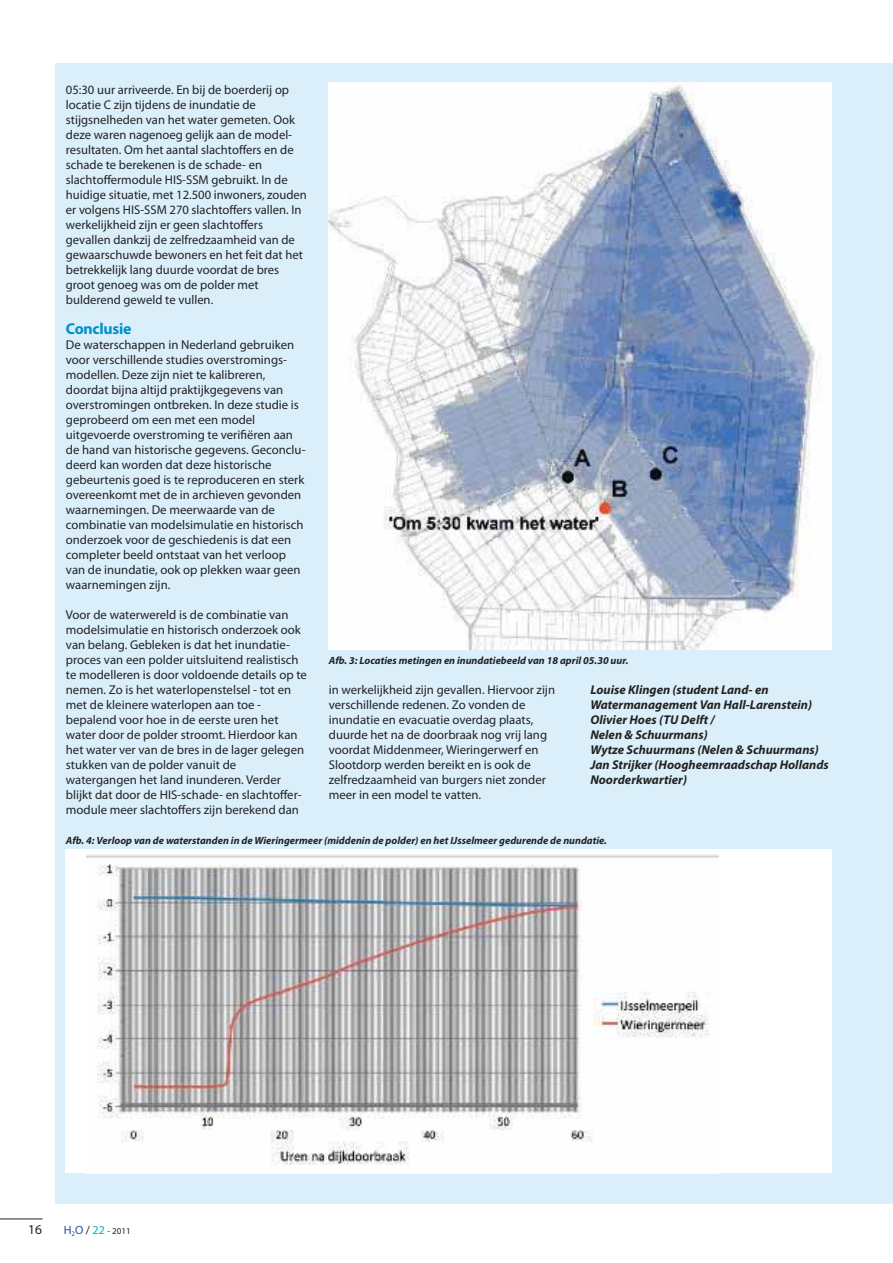
<style>
.page{position:relative;width:893px;height:1263px;background:#fff}
.page>*{position:absolute;margin:0;border:0;box-sizing:border-box;transform-origin:0 0}
.t1{font:700 15.75px "Myriad Pro";letter-spacing:-.015em;color:#0090c9}
.t2{font:13.5px "Myriad Pro";color:#232223}
.t3{font:12.75px/15px "Myriad Pro";color:#232223}
.t4{font:italic 700 12.75px/15px "Myriad Pro";color:#232223}
.t5{font:italic 700 10.5px "Myriad Pro";color:#232223}
.t6{font:9px "Myriad Pro";color:#232223}
.s1{font-size:12px;color:#28519e}
.s2{font-size:12px}
.s3{font-size:12px;color:#00b2ba}
</style>
<div class="page">
<div style="left:55px;top:64px;width:838px;height:1140px;background:#daeffa"></div>
<hr style="left:0;top:1219px;width:43px;height:1px;background:#232223">
<div style="left:65px;top:849px;width:766px;height:324px;background:#fff"></div>
<img style="left:86px;top:854px;width:632px;height:311px">
<img style="left:328px;top:83px;width:503px;height:566px">
<p class="t3" style="left:66px;top:83px;width:242px">05:30 uur arriveerde. En bij de boerderij op locatie C zijn tijdens de inundatie de stijgsnelheden van het water gemeten. Ook deze waren nagenoeg gelijk aan de model&shy;resultaten. Om het aantal slachtoffers en de schade te berekenen is de schade- en slachtoffermodule HIS-SSM gebruikt. In de huidige situatie, met 12.500 inwoners, zouden er volgens HIS-SSM 270 slachtoffers vallen. In werkelijkheid zijn er geen slachtoffers gevallen dankzij de zelfredzaamheid van de gewaarschuwde bewoners en het feit dat het betrekkelijk lang duurde voordat de bres groot genoeg was om de polder met bulderend geweld te vullen.</p>
<p class="t1" style="left:66px;top:323px;width:67px">Conclusie</p>
<p class="t3" style="left:66px;top:338px;width:241px">De waterschappen in Nederland gebruiken voor verschillende studies overstromings&shy;modellen. Deze zijn niet te kalibreren, doordat bijna altijd praktijkgegevens van overstromingen ontbreken. In deze studie is geprobeerd om een met een model uitgevoerde overstroming te verifiëren aan de hand van historische gegevens. Geconclu&shy;deerd kan worden dat deze historische gebeurtenis goed is te reproduceren en sterk overeenkomt met de in archieven gevonden waarnemingen. De meerwaarde van de combinatie van modelsimulatie en historisch onderzoek voor de geschiedenis is dat een completer beeld ontstaat van het verloop van de inundatie, ook op plekken waar geen waarnemingen zijn.</p>
<p class="t3" style="left:66px;top:608px;width:242px">Voor de waterwereld is de combinatie van modelsimulatie en historisch onderzoek ook van belang. Gebleken is dat het inundatie&shy;proces van een polder uitsluitend realistisch te modelleren is door voldoende details op te nemen. Zo is het waterlopenstelsel - tot en met de kleinere waterlopen aan toe - bepalend voor hoe in de eerste uren het water door de polder stroomt. Hierdoor kan het water ver van de bres in de lager gelegen stukken van de polder vanuit de watergangen het land inunderen. Verder blijkt dat door de HIS-schade- en slachtoffer&shy;module meer slachtoffers zijn berekend dan</p>
<p class="t5" style="left:66px;top:836px;width:543px">Afb. 4: Verloop van de waterstanden in de Wieringermeer (middenin de polder) en het IJsselmeer gedurende de nundatie.</p>
<p class="t5" style="left:329px;top:656px;width:301px">Afb. 3: Locaties metingen en inundatiebeeld van 18 april 05.30 uur.</p>
<p class="t3" style="left:329px;top:683px;width:228px">in werkelijkheid zijn gevallen. Hiervoor zijn verschillende redenen. Zo vonden de inundatie en evacuatie overdag plaats, duurde het na de doorbraak nog vrij lang voordat Middenmeer, Wieringerwerf en Slootdorp werden bereikt en is ook de zelfredzaamheid van burgers niet zonder meer in een model te vatten.</p>
<p class="t4" style="left:590px;top:683px;width:240px">Louise Klingen (student Land- en<br>Watermanagement Van Hall-Larenstein)<br>Olivier Hoes (TU Delft /<br>Nelen &amp; Schuurmans)<br>Wytze Schuurmans (Nelen &amp; Schuurmans)<br>Jan Strijker (Hoogheemraadschap Hollands<br>Noorderkwartier)</p>
<p class="t2" style="left:28px;top:1224px;width:15px">16</p>
<p class="t6" style="left:64px;top:1227px;width:68px"><span class="s1">H</span><sub>2</sub><span class="s1">O</span> <span class="s2">/</span> <span class="s3">22</span> - 2011</p>
</div>
